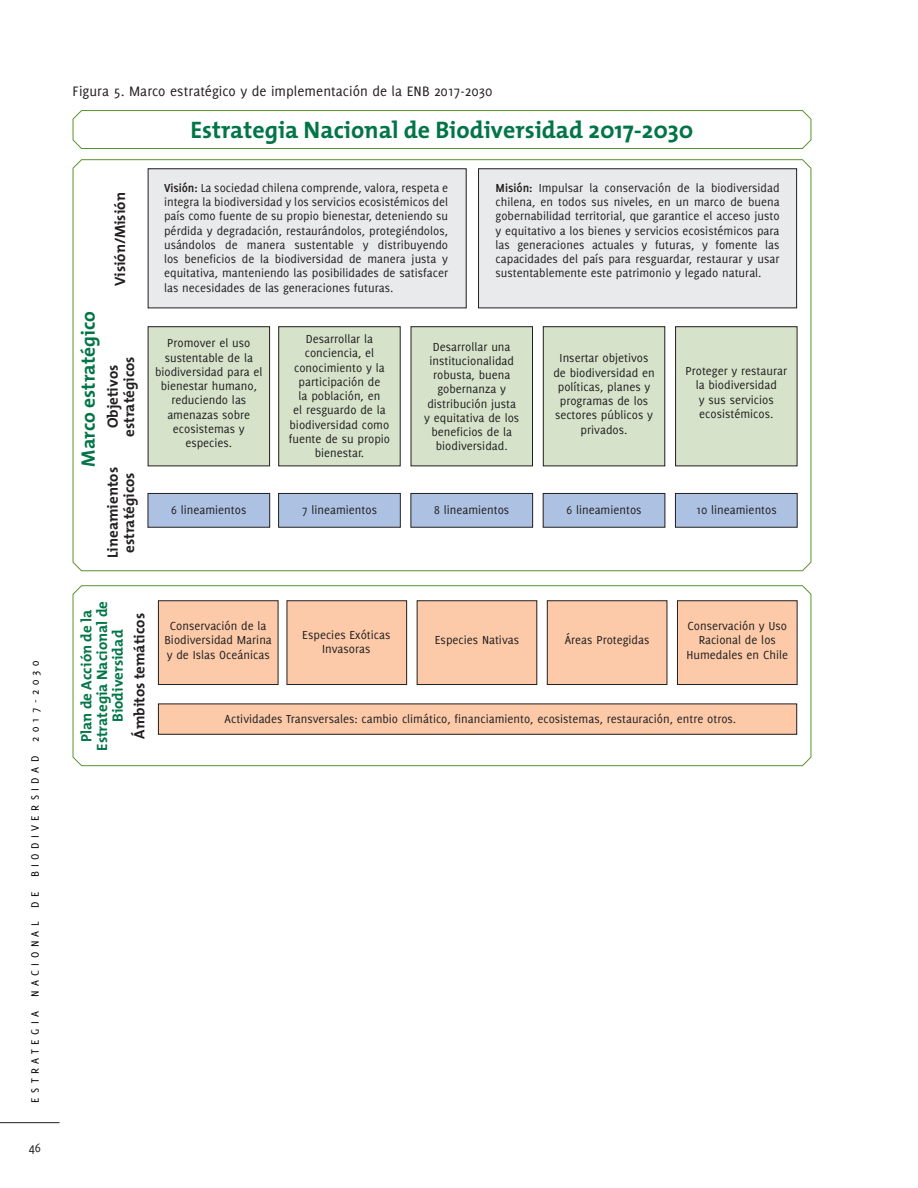
<style>
.page{position:relative;width:918px;height:1188px;background:#fff}
.page>*{position:absolute;margin:0;border:0;box-sizing:border-box;transform-origin:0 0}
.t1{font:700 24px "The Mix";color:#007547}
.t2{font:700 19.5px "The Mix";color:#007547}
.t3{font:700 15px/16.5px "The Mix";color:#231f20;text-align:center}
.t4{font:15px "Delicious";letter-spacing:.005em;color:#231f20}
.t5{font:700 15px/15.8px "The Mix";color:#007547;text-align:center}
.t6{font:13.5px "Delicious";color:#231f20}
.t7{font:12.75px/14.2px "Delicious";color:#231f20;text-align:center}
.t8{font:11.7px "Delicious";letter-spacing:.38em;color:#000}
.s1{font-weight:700}
</style>
<div class="page">
<hr style="left:0;top:1122px;width:60px;height:1px;background:#231f20">
<svg style="left:72px;top:159px;width:740px;height:413px"></svg>
<svg style="left:72px;top:585px;width:740px;height:181px"></svg>
<svg style="left:72px;top:110px;width:740px;height:39px"></svg>
<div style="left:148px;top:169px;width:318px;height:139px;background:#e9eaeb"></div>
<div style="left:148px;top:327px;width:122px;height:139px;background:#d6e3ca"></div>
<div style="left:158px;top:601px;width:120px;height:84px;background:#fccaa8"></div>
<div style="left:158px;top:601px;width:120px;height:84px;border:1px solid #231f20"></div>
<div style="left:158px;top:704px;width:639px;height:30px;background:#fccaa8"></div>
<div style="left:148px;top:493px;width:122px;height:34px;background:#adc2e3"></div>
<div style="left:148px;top:493px;width:122px;height:34px;border:1px solid #231f20"></div>
<div style="left:279px;top:327px;width:121px;height:139px;background:#d6e3ca"></div>
<div style="left:287px;top:601px;width:120px;height:84px;background:#fccaa8"></div>
<div style="left:287px;top:601px;width:120px;height:84px;border:1px solid #231f20"></div>
<div style="left:279px;top:493px;width:121px;height:34px;background:#adc2e3"></div>
<div style="left:279px;top:493px;width:121px;height:34px;border:1px solid #231f20"></div>
<div style="left:411px;top:327px;width:122px;height:139px;background:#d6e3ca"></div>
<div style="left:417px;top:601px;width:120px;height:84px;background:#fccaa8"></div>
<div style="left:417px;top:601px;width:120px;height:84px;border:1px solid #231f20"></div>
<div style="left:411px;top:493px;width:122px;height:34px;background:#adc2e3"></div>
<div style="left:411px;top:493px;width:122px;height:34px;border:1px solid #231f20"></div>
<div style="left:543px;top:327px;width:122px;height:139px;background:#d6e3ca"></div>
<div style="left:543px;top:327px;width:122px;height:139px;border:1px solid #231f20"></div>
<div style="left:547px;top:601px;width:120px;height:84px;background:#fccaa8"></div>
<div style="left:547px;top:601px;width:120px;height:84px;border:1px solid #231f20"></div>
<div style="left:543px;top:493px;width:122px;height:34px;background:#adc2e3"></div>
<div style="left:543px;top:493px;width:122px;height:34px;border:1px solid #231f20"></div>
<div style="left:676px;top:327px;width:121px;height:139px;background:#d6e3ca"></div>
<div style="left:677px;top:601px;width:120px;height:84px;background:#fccaa8"></div>
<div style="left:677px;top:601px;width:120px;height:84px;border:1px solid #231f20"></div>
<div style="left:675px;top:493px;width:122px;height:34px;background:#adc2e3"></div>
<div style="left:675px;top:493px;width:122px;height:34px;border:1px solid #231f20"></div>
<div style="left:479px;top:169px;width:318px;height:139px;background:#e9eaeb"></div>
<div style="left:478px;top:169px;width:319px;height:139px;border:1px solid #231f20"></div>
<p class="t8" style="left:28px;top:1103px;width:443px;rotate:-90deg">ESTRATEGIA NACIONAL DE BIODIVERSIDAD 2017-2030</p>
<p class="t6" style="left:29px;top:1140px;width:14px">46</p>
<p class="t4" style="left:73px;top:83px;width:421px">Figura 5. Marco estratégico y de implementación de la ENB 2017-2030</p>
<p class="t3" style="left:112px;top:286px;width:95px;rotate:-90deg">Visión/Misión</p>
<p class="t2" style="left:72px;top:467px;width:157px;rotate:-90deg">Marco estratégico</p>
<p class="t3" style="left:104px;top:437px;width:82px;rotate:-90deg">Objetivos estratégicos</p>
<p class="t3" style="left:104px;top:558px;width:92px;rotate:-90deg">Lineamientos estratégicos</p>
<p class="t1" style="left:190px;top:110px;width:505px">Estrategia Nacional de Biodiversidad 2017-2030</p>
<p class="t7" style="left:164px;top:180px;width:286px;text-align:justify"><span class="s1">Visión:</span> La sociedad chilena comprende, valora, respeta e integra la biodiversidad y los servicios ecosistémicos del país como fuente de su propio bienestar, deteniendo su pérdida y degradación, restaurándolos, protegiéndolos, usándolos de manera sustentable y distribuyendo los beneficios de la biodiversidad de manera justa y equitativa, manteniendo las posibilidades de satisfacer las necesidades de las generaciones futuras.</p>
<p class="t7" style="left:496px;top:180px;width:286px;text-align:justify"><span class="s1">Misión:</span> Impulsar la conservación de la biodiversidad chilena, en todos sus niveles, en un marco de buena gobernabilidad territorial, que garantice el acceso justo y equitativo a los bienes y servicios ecosistémicos para las generaciones actuales y futuras, y fomente las capacidades del país para resguardar, restaurar y usar sustentablemente este patrimonio y legado natural.</p>
<p class="t7" style="left:155px;top:336px;width:109px">Promover el uso sustentable de la biodiversidad para el bienestar humano, reduciendo las amenazas sobre ecosistemas y especies.</p>
<p class="t7" style="left:289px;top:332px;width:103px">Desarrollar la conciencia, el conocimiento y la participación de<br>la población, en<br>el resguardo de la biodiversidad como fuente de su propio bienestar.</p>
<p class="t7" style="left:424px;top:339px;width:97px">Desarrollar una institucionalidad robusta, buena gobernanza y distribución justa y equitativa de los beneficios de la biodiversidad.</p>
<p class="t7" style="left:553px;top:351px;width:103px">Insertar objetivos de biodiversidad en políticas, planes y programas de los sectores públicos y privados.</p>
<p class="t7" style="left:686px;top:364px;width:103px">Proteger y restaurar la biodiversidad<br>y sus servicios ecosistémicos.</p>
<p class="t7" style="left:171px;top:503px;width:77px">6 lineamientos</p>
<p class="t7" style="left:302px;top:503px;width:77px">7 lineamientos</p>
<p class="t7" style="left:434px;top:503px;width:77px">8 lineamientos</p>
<p class="t7" style="left:566px;top:503px;width:77px">6 lineamientos</p>
<p class="t7" style="left:696px;top:503px;width:82px">10 lineamientos</p>
<p class="t5" style="left:78px;top:751px;width:151px;rotate:-90deg">Plan de Acción de la<br>Estrategia Nacional de<br>Biodiversidad</p>
<p class="t3" style="left:131px;top:739px;width:127px;rotate:-90deg">Ámbitos temáticos</p>
<p class="t7" style="left:165px;top:619px;width:109px">Conservación de la<br>Biodiversidad Marina y de Islas Oceánicas</p>
<p class="t7" style="left:302px;top:627px;width:90px">Especies Exóticas<br>Invasoras</p>
<p class="t7" style="left:435px;top:632px;width:86px">Especies Nativas</p>
<p class="t7" style="left:565px;top:632px;width:86px">Áreas Protegidas</p>
<p class="t7" style="left:687px;top:619px;width:103px">Conservación y Uso<br>Racional de los<br>Humedales en Chile</p>
<p class="t7" style="left:225px;top:712px;width:513px">Actividades Transversales: cambio climático, financiamiento, ecosistemas, restauración, entre otros.</p>
</div>
